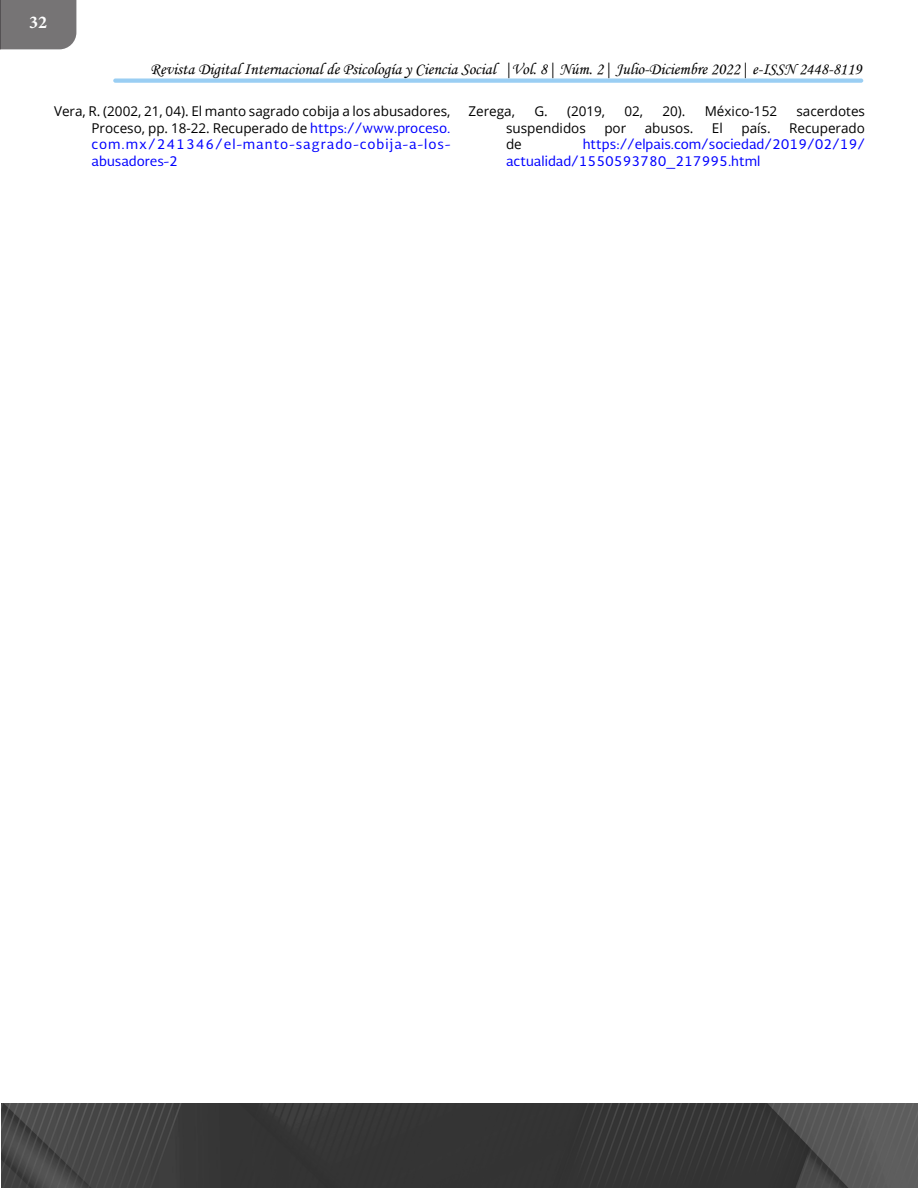
<style>
.page{position:relative;width:918px;height:1188px;background:#fff}
.page>*{position:absolute;margin:0;border:0;box-sizing:border-box;transform-origin:0 0}
.t1{font:700 18px "Minion Pro";color:#fff}
.t2{font:16.5px "Monotype Corsiva";color:#000}
.Referencias_texto{font:13.5px/16.5px "Open Sans";color:#000;text-align:justify}
.Referencias_texto-2{font:13.5px/16.5px "Soberana Sans";color:#00f}
.s1{font-family:"Soberana Sans";color:#00f}
</style>
<div class="page">
<img style="left:1px;top:1103px;width:917px;height:85px">
<div style="left:0;top:0;width:76px;height:49px;background:#767475"></div>
<div style="left:113px;top:78px;width:750px;height:5px;background:#9acef3;border-radius:2px"></div>
<h1 class="t1" style="left:29px;top:10px;width:19px">32</h1>
<p class="t2" style="left:150px;top:59px;width:713px">Revista Digital Internacional de Psicología y Ciencia Social |Vol. 8| Núm. 2| Julio-Diciembre 2022| e-ISSN 2448-8119</p>
<p class="Referencias_texto" style="left:91px;top:103px;width:361px;text-indent:-37px">Vera, R. (2002, 21, 04). El manto sagrado cobija a los abusadores, Proceso, pp. 18-22. Recuperado de <span class="s1">https://www.proceso. com.mx/241346/el-manto-sagrado-cobija-a-los&shy;abusadores-2</span></p>
<p class="Referencias_texto" style="left:469px;top:103px;width:48px">Zerega,</p>
<p class="Referencias_texto" style="left:534px;top:103px;width:72px">G. (2019,</p>
<p class="Referencias_texto" style="left:624px;top:103px;width:20px">02,</p>
<p class="Referencias_texto" style="left:663px;top:103px;width:25px">20).</p>
<p class="Referencias_texto" style="left:705px;top:103px;width:74px">México-152</p>
<p class="Referencias_texto" style="left:796px;top:103px;width:70px">sacerdotes</p>
<p class="Referencias_texto" style="left:506px;top:119px;width:81px">suspendidos</p>
<p class="Referencias_texto" style="left:604px;top:119px;width:23px">por</p>
<p class="Referencias_texto" style="left:645px;top:119px;width:50px">abusos.</p>
<p class="Referencias_texto" style="left:712px;top:119px;width:12px">El</p>
<p class="Referencias_texto" style="left:741px;top:119px;width:31px">país.</p>
<p class="Referencias_texto" style="left:789px;top:119px;width:77px">Recuperado</p>
<p class="Referencias_texto" style="left:506px;top:136px;width:17px">de</p>
<p class="Referencias_texto-2" style="left:506px;top:136px;width:361px;text-indent:77px">https://elpais.com/sociedad/2019/02/19/ actualidad/1550593780_217995.html</p>
</div>
